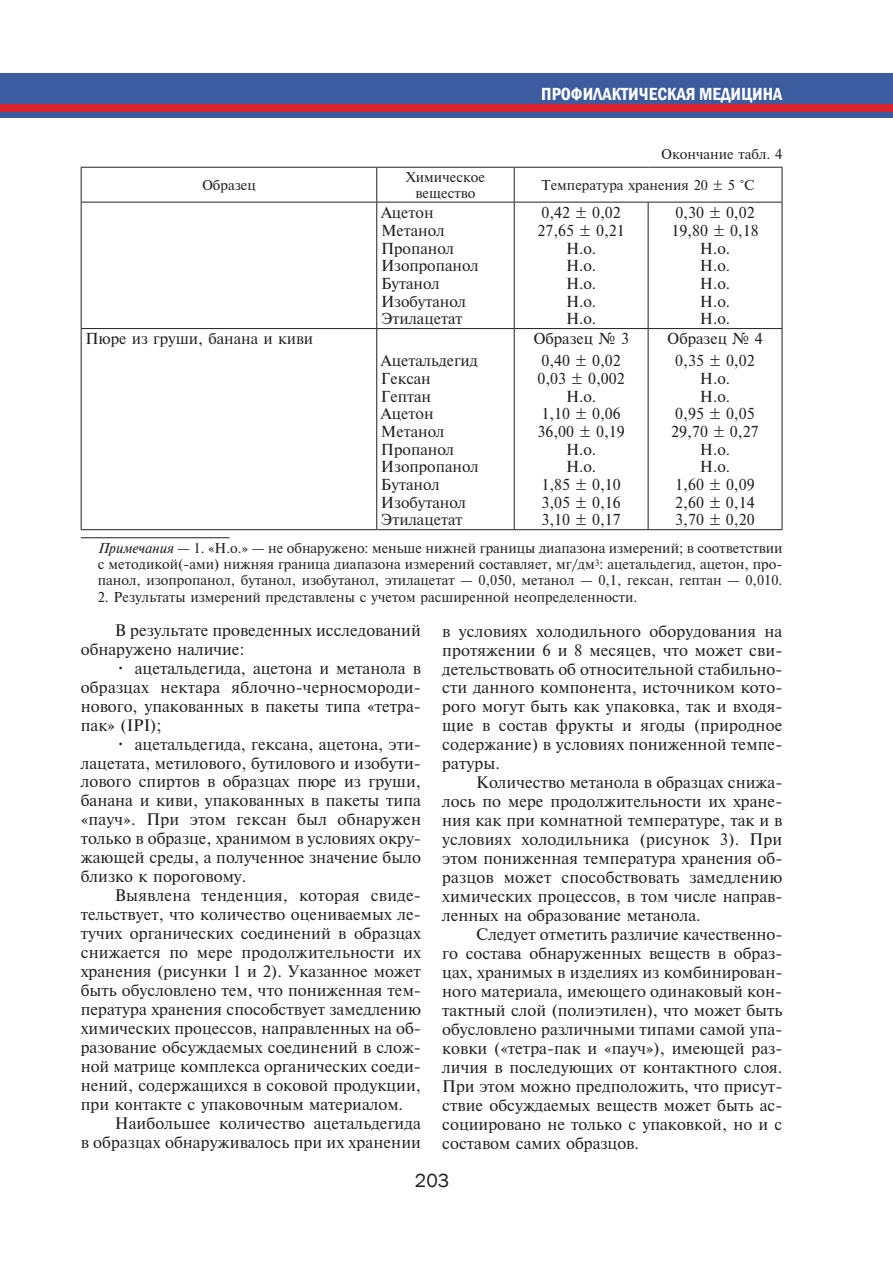
<style>
.page{position:relative;width:893px;height:1263px;background:#fff}
.page>*{position:absolute;margin:0;border:0;box-sizing:border-box;transform-origin:0 0}
.t1{font:19.5px "Franklin Gothic";color:#231f20}
.t2{font:600 condensed 18px "Franklin Gothic";color:#fff}
.t3{font:15.75px/19px "Newton C";color:#231f20;text-align:justify}
.t4{font:15px/17.7px "Newton C";color:#231f20;text-align:center}
.t5{font:13.5px/16.2px "Newton C";color:#231f20;text-align:center}
.s1{font-family:"Newton C Italic"}
</style>
<div class="page">
<div style="left:0;top:74px;width:893px;height:44px;background:#3d5ca0"></div>
<div style="left:0;top:104px;width:893px;height:8px;background:#d8232e"></div>
<hr style="left:81px;top:537px;width:149px;height:1px;background:#231f20">
<hr style="left:81px;top:167px;width:296px;height:1px;background:#231f20">
<hr style="left:81px;top:168px;width:1px;height:34px;background:#231f20">
<hr style="left:377px;top:167px;width:137px;height:1px;background:#231f20">
<hr style="left:376px;top:168px;width:1px;height:34px;background:#231f20">
<hr style="left:514px;top:167px;width:134px;height:1px;background:#231f20">
<hr style="left:514px;top:168px;width:1px;height:34px;background:#231f20">
<hr style="left:648px;top:167px;width:134px;height:1px;background:#231f20">
<hr style="left:782px;top:168px;width:1px;height:34px;background:#231f20">
<hr style="left:81px;top:202px;width:296px;height:1px;background:#231f20">
<hr style="left:81px;top:202px;width:1px;height:126px;background:#231f20">
<hr style="left:377px;top:202px;width:137px;height:1px;background:#231f20">
<hr style="left:376px;top:202px;width:1px;height:126px;background:#231f20">
<hr style="left:514px;top:202px;width:134px;height:1px;background:#231f20">
<hr style="left:514px;top:202px;width:1px;height:126px;background:#231f20">
<hr style="left:648px;top:202px;width:134px;height:1px;background:#231f20">
<hr style="left:648px;top:202px;width:1px;height:126px;background:#231f20">
<hr style="left:782px;top:202px;width:1px;height:126px;background:#231f20">
<hr style="left:81px;top:328px;width:296px;height:1px;background:#231f20">
<hr style="left:81px;top:329px;width:1px;height:200px;background:#231f20">
<hr style="left:377px;top:328px;width:137px;height:1px;background:#231f20">
<hr style="left:376px;top:329px;width:1px;height:200px;background:#231f20">
<hr style="left:514px;top:328px;width:134px;height:1px;background:#231f20">
<hr style="left:514px;top:329px;width:1px;height:200px;background:#231f20">
<hr style="left:648px;top:328px;width:134px;height:1px;background:#231f20">
<hr style="left:648px;top:329px;width:1px;height:200px;background:#231f20">
<hr style="left:782px;top:329px;width:1px;height:200px;background:#231f20">
<hr style="left:81px;top:529px;width:296px;height:1px;background:#231f20">
<hr style="left:377px;top:529px;width:137px;height:1px;background:#231f20">
<hr style="left:514px;top:529px;width:134px;height:1px;background:#231f20">
<hr style="left:648px;top:529px;width:134px;height:1px;background:#231f20">
<p class="t2" style="left:541px;top:82px;width:243px">профилактическая медицина</p>
<p class="t5" style="left:661px;top:146px;width:123px">Окончание табл. 4</p>
<p class="t5" style="left:202px;top:177px;width:55px">Образец</p>
<p class="t5" style="left:406px;top:169px;width:81px">Химическое вещество</p>
<p class="t5" style="left:542px;top:177px;width:215px">Температура хранения 20 ± 5 °С</p>
<p class="t4" style="left:381px;top:204px;width:99px;text-align:left">Ацетон<br>Метанол<br>Пропанол<br>Изопропанол<br>Бутанол<br>Изобутанол<br>Этилацетат</p>
<p class="t4" style="left:537px;top:204px;width:89px">0,42 ± 0,02<br>27,65 ± 0,21<br>Н.о.<br>Н.о.<br>Н.о.<br>Н.о.<br>Н.о.</p>
<p class="t4" style="left:671px;top:204px;width:89px">0,30 ± 0,02<br>19,80 ± 0,18<br>Н.о.<br>Н.о.<br>Н.о.<br>Н.о.<br>Н.о.</p>
<p class="t4" style="left:85px;top:330px;width:229px">Пюре из груши, банана и киви</p>
<p class="t4" style="left:381px;top:352px;width:99px;text-align:left">Ацетальдегид<br>Гексан<br>Гептан<br>Ацетон<br>Метанол<br>Пропанол<br>Изопропанол<br>Бутанол<br>Изобутанол<br>Этилацетат</p>
<p class="t4" style="left:667px;top:328px;width:97px;line-height:21.9px">Образец № 4<br>0,35 ± 0,02</p>
<p class="t4" style="left:671px;top:370px;width:89px">Н.о.<br>Н.о.<br>0,95 ± 0,05<br>29,70 ± 0,27<br>Н.о.<br>Н.о.<br>1,60 ± 0,09<br>2,60 ± 0,14<br>3,70 ± 0,20</p>
<p class="t5" style="left:98px;top:540px;width:686px;text-align:justify"><span class="s1">Примечания</span> – 1. «Н.о.» – не обнаружено: меньше нижней границы диапазона измерений; в соответствии с методикой(-ами) нижняя граница диапазона измерений составляет, мг/дм<sup>3</sup>: ацетальдегид, ацетон, про&shy;панол, изопропанол, бутанол, изобутанол, этилацетат – 0,050, метанол – 0,1, гексан, гептан – 0,010.</p>
<p class="t5" style="left:98px;top:589px;width:541px">2. Результаты измерений представлены с учетом расширенной неопределенности.</p>
<p class="t4" style="left:533px;top:328px;width:97px;line-height:21.9px">Образец № 3<br>0,40 ± 0,02</p>
<p class="t4" style="left:537px;top:370px;width:89px">0,03 ± 0,002<br>Н.о.<br>1,10 ± 0,06<br>36,00 ± 0,19<br>Н.о.<br>Н.о.<br>1,85 ± 0,10<br>3,05 ± 0,16<br>3,10 ± 0,17</p>
<p class="t3" style="left:81px;top:620px;width:342px;text-indent:34px">В результате проведенных исследований обнаружено наличие:</p>
<p class="t3" style="left:81px;top:658px;width:342px;text-indent:34px">• ацетальдегида, ацетона и метанола в образцах нектара яблочно-черносмороди&shy;нового, упакованных в пакеты типа «тетра&shy;пак» (IPI);</p>
<p class="t3" style="left:81px;top:734px;width:342px;text-indent:34px">• ацетальдегида, гексана, ацетона, эти&shy;лацетата, метилового, бутилового и изобути&shy;лового спиртов в образцах пюре из груши, банана и киви, упакованных в пакеты типа «пауч». При этом гексан был обнаружен только в образце, хранимом в условиях окру&shy;жающей среды, а полученное значение было близко к пороговому.</p>
<p class="t3" style="left:81px;top:886px;width:342px;text-indent:34px">Выявлена тенденция, которая свиде&shy;тельствует, что количество оцениваемых ле&shy;тучих органических соединений в образцах снижается по мере продолжительности их хранения (рисунки 1 и 2). Указанное может быть обусловлено тем, что пониженная тем&shy;пература хранения способствует замедлению химических процессов, направленных на об&shy;разование обсуждаемых соединений в слож&shy;ной матрице комплекса органических соеди&shy;нений, содержащихся в соковой продукции, при контакте с упаковочным материалом.</p>
<p class="t3" style="left:81px;top:1114px;width:342px;text-align:right">Наибольшее количество ацетальдегида<br>в образцах обнаруживалось при их хранении</p>
<p class="t3" style="left:442px;top:621px;width:342px">в условиях холодильного оборудования на протяжении 6 и 8 месяцев, что может сви&shy;детельствовать об относительной стабильно&shy;сти данного компонента, источником кото&shy;рого могут быть как упаковка, так и входя&shy;щие в состав фрукты и ягоды (природное содержание) в условиях пониженной темпе&shy;ратуры.</p>
<p class="t3" style="left:442px;top:773px;width:342px;text-indent:34px">Количество метанола в образцах снижа&shy;лось по мере продолжительности их хране&shy;ния как при комнатной температуре, так и в условиях холодильника (рисунок 3). При этом пониженная температура хранения об&shy;разцов может способствовать замедлению химических процессов, в том числе направ&shy;ленных на образование метанола.</p>
<p class="t3" style="left:442px;top:925px;width:342px;text-indent:34px">Следует отметить различие качественно&shy;го состава обнаруженных веществ в образ&shy;цах, хранимых в изделиях из комбинирован&shy;ного материала, имеющего одинаковый кон&shy;тактный слой (полиэтилен), что может быть обусловлено различными типами самой упа&shy;ковки («тетра-пак и «пауч»), имеющей раз&shy;личия в последующих от контактного слоя.<br>При этом можно предположить, что присут&shy;ствие обсуждаемых веществ может быть ас&shy;социировано не только с упаковкой, но и с составом самих образцов.</p>
<p class="t1" style="left:415px;top:1169px;width:36px">203</p>
</div>
